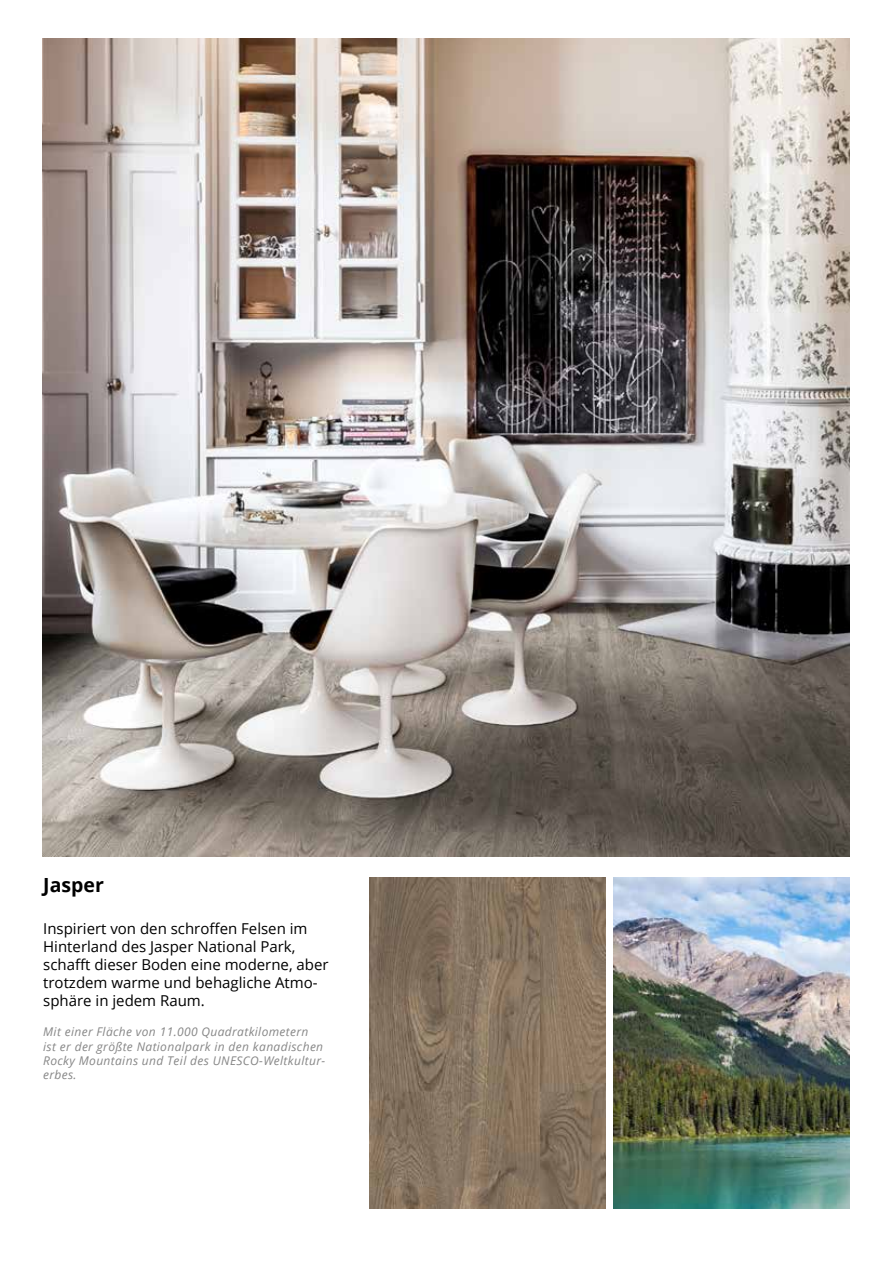
<style>
.page{position:relative;width:893px;height:1263px;background:#fff}
.page>*{position:absolute;margin:0;border:0;box-sizing:border-box;transform-origin:0 0}
.t1{font:700 19.5px "Open Sans";color:#000}
.t2{font:15px/18px "Open Sans";color:#000}
.t3{font:italic 12px/14.4px "Open Sans";letter-spacing:.03em;color:#878787}
</style>
<div class="page">
<img style="left:369px;top:877px;width:236px;height:332px">
<img style="left:614px;top:877px;width:236px;height:332px">
<img style="left:43px;top:38px;width:807px;height:818px">
<h1 class="t1" style="left:43px;top:871px;width:62px">Jasper</h1>
<p class="t2" style="left:43px;top:919px;width:287px">Inspiriert von den schroffen Felsen im Hinterland des Jasper National Park, schafft dieser Boden eine moderne, aber trotzdem warme und behagliche Atmo&shy;sphäre in jedem Raum.</p>
<p class="t3" style="left:43px;top:1024px;width:283px">Mit einer Fläche von 11.000 Quadratkilometern<br>ist er der größte Nationalpark in den kanadischen Rocky Mountains und Teil des UNESCO-Weltkultur&shy;erbes.</p>
</div>
